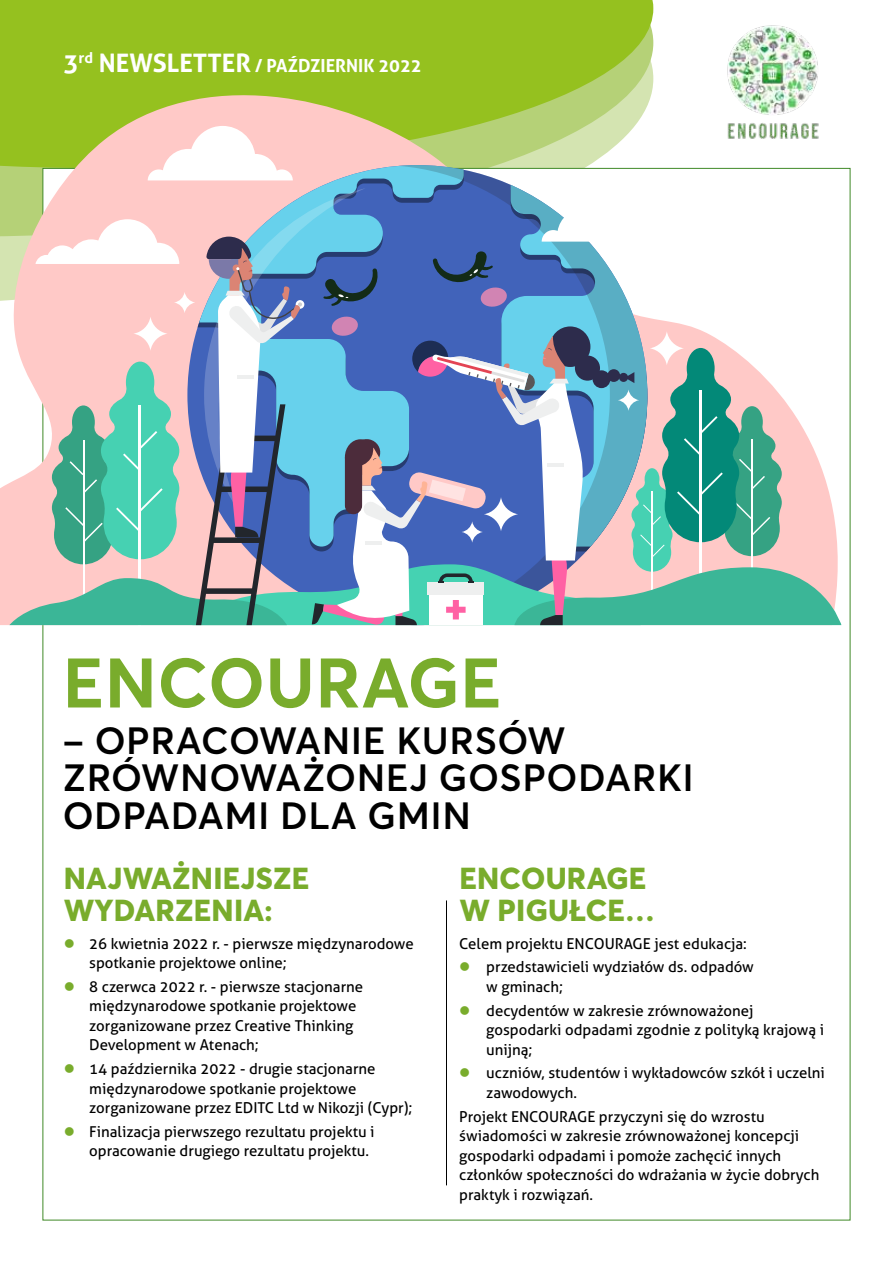
<style>
.page{position:relative;width:893px;height:1263px;background:#fff}
.page>*{position:absolute;margin:0;border:0;box-sizing:border-box;transform-origin:0 0}
.t1{font:700 69px "Averta CY";letter-spacing:.01em;color:#79ac2c}
.t2{font:600 37.5px/37.5px "Averta CY";letter-spacing:.015em;color:#000}
.t3{font:800 30px/31.5px "Averta CY";letter-spacing:.01em;color:#79ac2c}
.t4{font:700 18px "Aller";color:#fff}
.t5{font:15px/19.5px "Aller";color:#000}
.s1{font-size:25.5px}
</style>
<div class="page">
<div style="left:0;top:0;width:653px;height:93px;background:#95c11f"></div>
<img style="left:727px;top:25px;width:91px;height:68px">
<hr style="left:446px;top:900px;width:1px;height:285px;background:#000">
<svg style="left:0;top:93px;width:850px;height:532px"></svg>
<svg style="left:9px;top:126px;width:832px;height:499px"></svg>
<p class="t4" style="left:63px;top:54px;width:360px"><span class="s1">3</span><sup>rd</sup> <span class="s1">NEWSLETTER</span> / PAŹDZIERNIK 2022</p>
<h1 class="t1" style="left:63px;top:634px;width:440px">ENCOURAGE</h1>
<h2 class="t2" style="left:62px;top:720px;width:633px">- OPRACOWANIE KURSÓW<br>ZRÓWNOWAŻONEJ GOSPODARKI<br>ODPADAMI DLA GMIN</h2>
<h3 class="t3" style="left:64px;top:861px;width:247px">NAJWAŻNIEJSZE<br>WYDARZENIA:</h3>
<p class="t5" style="left:89px;top:933px;width:326px">26 kwietnia 2022 r. - pierwsze międzynarodowe spotkanie projektowe online;</p>
<p class="t5" style="left:89px;top:977px;width:275px">8 czerwca 2022 r. - pierwsze stacjonarne międzynarodowe spotkanie projektowe zorganizowane przez Creative Thinking Development w Atenach;</p>
<p class="t5" style="left:89px;top:1059px;width:325px">14 października 2022 - drugie stacjonarne międzynarodowe spotkanie projektowe zorganizowane przez EDITC Ltd w Nikozji (Cypr);</p>
<p class="t5" style="left:89px;top:1122px;width:287px">Finalizacja pierwszego rezultatu projektu i opracowanie drugiego rezultatu projektu.</p>
<h3 class="t3" style="left:459px;top:861px;width:197px">ENCOURAGE<br>W PIGUŁCE…</h3>
<p class="t5" style="left:486px;top:931px;width:269px;line-height:23.7px;text-indent:-27px">Celem projektu ENCOURAGE jest edukacja: przedstawicieli wydziałów ds. odpadów</p>
<p class="t5" style="left:486px;top:974px;width:269px;line-height:23.7px">w gminach;<br>decydentów w zakresie zrównoważonej</p>
<p class="t5" style="left:486px;top:1020px;width:339px">gospodarki odpadami zgodnie z polityką krajową i unijną;</p>
<p class="t5" style="left:486px;top:1063px;width:340px">uczniów, studentów i wykładowców szkół i uczelni zawodowych.</p>
<p class="t5" style="left:459px;top:1106px;width:362px">Projekt ENCOURAGE przyczyni się do wzrostu świadomości w zakresie zrównoważonej koncepcji gospodarki odpadami i pomoże zachęcić innych członków społeczności do wdrażania w życie dobrych praktyk i rozwiązań.</p>
</div>
